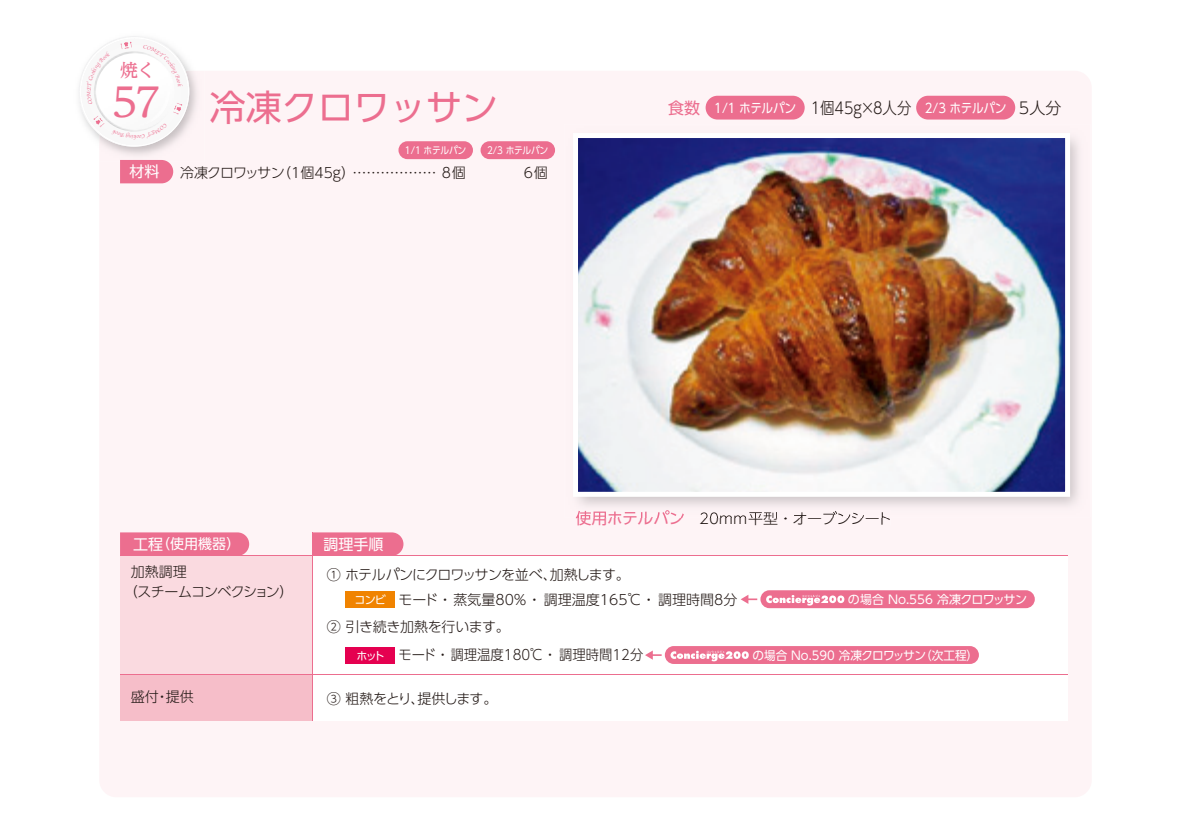
<style>
.page{position:relative;width:1191px;height:840px;background:#fff}
.page>*{position:absolute;margin:0;border:0;box-sizing:border-box;transform-origin:0 0}
.t1{font:500 40px "UD Reimin Pro";color:#ec6e8f}
.t2{font:36px "UD Shin Go Pro";color:#ec6e8f}
.t3{font:500 18px "UD Reimin Pro";color:#ec6e8f}
.t4{font:300 16px "UD Shin Go Pro";color:#231916;scale:.9 1}
.t5{font:300 16px "UD Shin Go Pro";color:#231916}
.t6{font:16px "UD Shin Go Pro";color:#ec6e8f}
.t7{font:300 15px "UD Shin Go Pro";letter-spacing:-.02em;color:#231916}
.t8{font:15px "UD Shin Go Pro";color:#fff}
.t9{font:300 14px "UD Shin Go Pro";letter-spacing:-.015em;color:#231916}
.t10{font:300 14px "UD Shin Go Pro";letter-spacing:-.065em;color:#231916}
.t11{font:300 14px "UD Shin Go Pro";letter-spacing:-.015em;color:#231916;scale:.95 1}
.t12{font:300 14px/20px "UD Shin Go Pro";letter-spacing:-.055em;color:#231916}
.t13{font:300 14px "UD Shin Go Pro";letter-spacing:-.07em;color:#231916}
.t14{font:14px "UD Shin Go Pro";color:#fff}
.t15{font:13px "UD Shin Go Pro";letter-spacing:-.03em;color:#fff;scale:.9 1}
.t16{font:12px "UD Shin Go Pro";color:#fff}
.t17{font:11px "UD Shin Go Pro";color:#fff}
.t18{font:9.8px "UD Shin Go Pro";letter-spacing:-.03em;color:#fff;scale:.9 1}
.s1{font-weight:400;font-size:16px;color:#ec6e8f}
.s2{font-size:15px}
.s3{font-weight:400;font-size:11px;color:#fff}
</style>
<div class="page">
<div style="left:100px;top:71px;width:991px;height:725px;background:#fef4f6"></div>
<div style="left:576px;top:517px;width:108px;height:8px;background:#fef4f6"></div>
<div style="left:700px;top:517px;width:32px;height:7px;background:#fef4f6"></div>
<div style="left:734px;top:517px;width:12px;height:7px;background:#fef4f6"></div>
<div style="left:748px;top:517px;width:142px;height:8px;background:#fef4f6"></div>
<div style="left:312px;top:555px;width:755px;height:165px;background:#fff"></div>
<img style="left:110px;top:36px;width:81px;height:35px">
<img style="left:99px;top:71px;width:105px;height:91px">
<div style="left:313px;top:532px;width:90px;height:23px;background:#ec6e8f"></div>
<div style="left:120px;top:532px;width:129px;height:23px;background:#ec6e8f"></div>
<div style="left:120px;top:673px;width:192px;height:47px;background:#f6bec9"></div>
<div style="left:120px;top:555px;width:192px;height:118px;background:#fadae0"></div>
<div style="left:480px;top:141px;width:75px;height:18px;background:#ec6e8f;border-radius:9px"></div>
<div style="left:398px;top:141px;width:75px;height:18px;background:#ec6e8f;border-radius:9px"></div>
<div style="left:916px;top:96px;width:99px;height:23px;background:#ec6e8f;border-radius:12px"></div>
<div style="left:705px;top:96px;width:99px;height:23px;background:#ec6e8f;border-radius:12px"></div>
<hr style="left:120px;top:555px;width:947px;height:1px;background:#ec6e8f">
<hr style="left:120px;top:673px;width:947px;height:1px;background:#ec6e8f">
<hr style="left:312px;top:532px;width:1px;height:188px;background:#ec6e8f">
<svg style="left:120px;top:160px;width:53px;height:23px"></svg>
<div style="left:665px;top:645px;width:314px;height:18px;background:#ec6e8f;border-radius:9px"></div>
<svg style="left:670px;top:650px;width:78px;height:11px"></svg>
<svg style="left:645px;top:650px;width:16px;height:9px"></svg>
<img style="left:564px;top:124px;width:526px;height:393px">
<img style="left:576px;top:510px;width:108px;height:7px">
<img style="left:700px;top:512px;width:32px;height:5px">
<svg style="left:734px;top:515px;width:12px;height:2px"></svg>
<img style="left:748px;top:510px;width:142px;height:7px">
<div style="left:346px;top:646px;width:49px;height:16px;background:#e50050"></div>
<div style="left:760px;top:590px;width:274px;height:17px;background:#ec6e8f;border-radius:9px"></div>
<svg style="left:766px;top:594px;width:78px;height:11px"></svg>
<svg style="left:740px;top:594px;width:17px;height:9px"></svg>
<div style="left:346px;top:591px;width:49px;height:16px;background:#f08300"></div>
<img style="left:573px;top:133px;width:497px;height:363px">
<svg style="left:79px;top:42px;width:104px;height:103px"></svg>
<p class="t3" style="left:120px;top:56px;width:37px">焼く</p>
<h1 class="t1" style="left:112px;top:70px;width:49px">57</h1>
<p class="t8" style="left:129px;top:159px;width:31px">材料</p>
<h2 class="t2" style="left:210px;top:78px;width:290px">冷凍クロワッサン</h2>
<p class="t6" style="left:668px;top:95px;width:33px">食数</p>
<p class="t4" style="left:810px;top:95px;width:113px">1個45g×8人分</p>
<p class="t5" style="left:1018px;top:95px;width:44px">5人分</p>
<p class="t15" style="left:714px;top:98px;width:92px">1/1 ホテルパン</p>
<p class="t15" style="left:924px;top:98px;width:92px">2/3 ホテルパン</p>
<p class="t18" style="left:405px;top:142px;width:70px">1/1 ホテルパン</p>
<p class="t18" style="left:487px;top:142px;width:70px">2/3 ホテルパン</p>
<p class="t9" style="left:180px;top:161px;width:287px">冷凍クロワッサン（1個45g）……………… 8個</p>
<p class="t9" style="left:524px;top:161px;width:25px">6個</p>
<p class="t7" style="left:575px;top:506px;width:318px"><span class="s1">使用ホテルパン</span> 20mm平型・オーブンシート</p>
<p class="t14" style="left:133px;top:532px;width:108px"><span class="s2">工程</span>（使用機器）</p>
<p class="t8" style="left:324px;top:531px;width:61px">調理手順</p>
<p class="t12" style="left:124px;top:560px;width:171px;text-indent:7px">加熱調理<br>（スチームコンベクション）</p>
<p class="t10" style="left:327px;top:563px;width:304px">① ホテルパンにクロワッサンを並べ、加熱します。</p>
<p class="t9" style="left:327px;top:615px;width:184px">② 引き続き加熱を行います。</p>
<p class="t9" style="left:354px;top:587px;width:385px"><span class="s3">コンビ</span> モード ・ 蒸気量80％ ・ 調理温度165℃ ・ 調理時間8分</p>
<p class="t16" style="left:848px;top:589px;width:181px">の場合 No.556 冷凍クロワッサン</p>
<p class="t17" style="left:356px;top:646px;width:30px">ホット</p>
<p class="t11" style="left:398px;top:643px;width:259px">モード ・ 調理温度180℃ ・ 調理時間12分</p>
<p class="t16" style="left:752px;top:645px;width:227px">の場合 No.590 冷凍クロワッサン（次工程）</p>
<p class="t9" style="left:131px;top:684px;width:64px">盛付・提供</p>
<p class="t13" style="left:327px;top:686px;width:172px">③ 粗熱をとり、提供します。</p>
</div>
